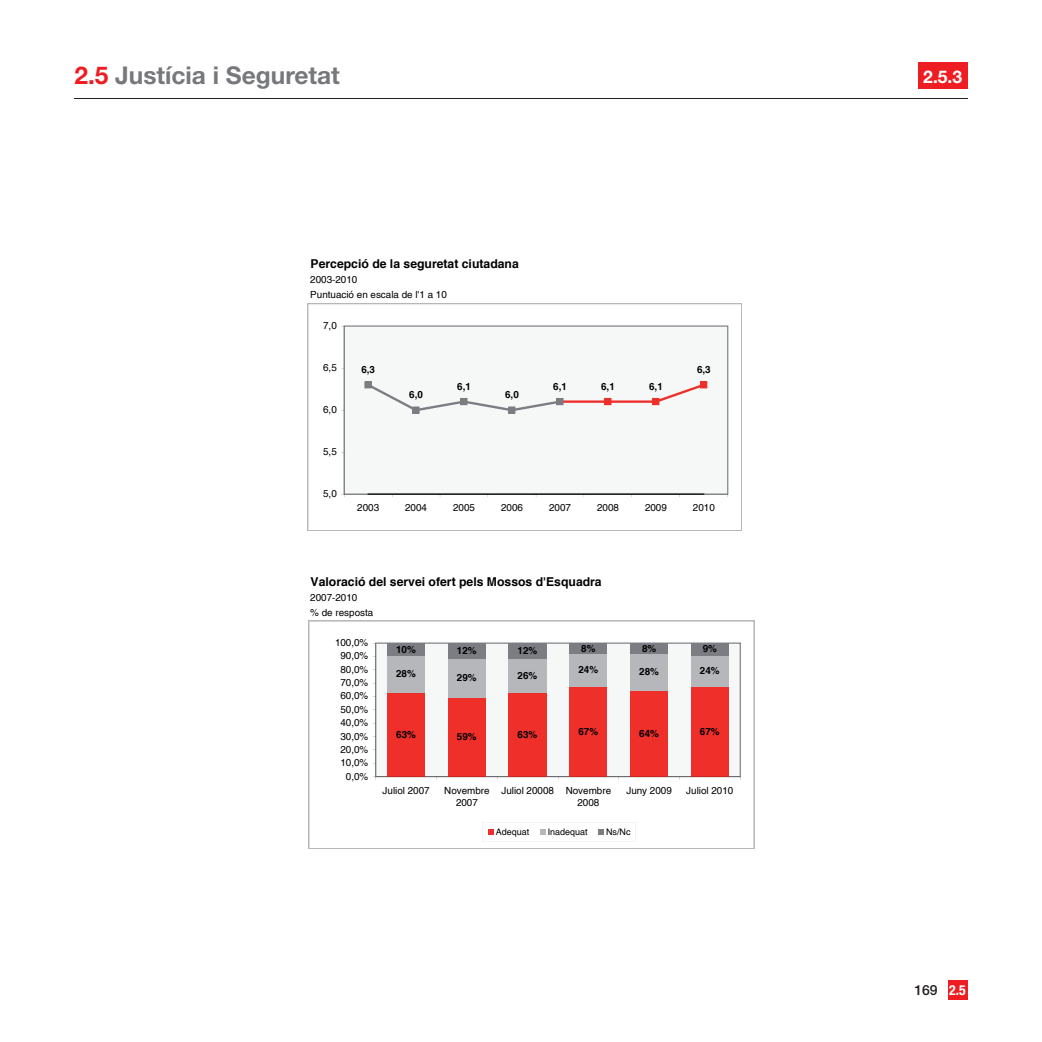
<style>
.page{position:relative;width:1042px;height:1042px;background:#fff}
.page>*{position:absolute;margin:0;border:0;box-sizing:border-box;transform-origin:0 0}
.t1{font:700 24.5px "Helvetica Neue";color:#76787b}
.t2{font:700 17.5px "Helvetica Neue";color:#fff}
.t3{font:500 14px "Helvetica Neue";color:#231f20}
.t4{font:700 12.25px "Helvetica";color:#000}
.t5{font:9.8px/15.2px "Helvetica";color:#000}
.t6{font:700 9.8px "Helvetica";color:#000}
.t7{font:8.92px "Helvetica";color:#000}
.s1{color:#ee1d23}
.s2{font-weight:700;font-stretch:condensed;font-size:13.83px;color:#fff}
</style>
<div class="page">
<div style="left:947px;top:980px;width:20px;height:19px;background:#ee1d23"></div>
<hr style="left:74px;top:98px;width:893px;height:1px;background:#231f20">
<div style="left:918px;top:63px;width:49px;height:26px;background:#ee1d23"></div>
<svg style="left:308px;top:303px;width:434px;height:228px;fill:#f6f7f7"></svg>
<svg style="left:309px;top:621px;width:445px;height:228px"></svg>
<h1 class="t1" style="left:74px;top:60px;width:267px"><span class="s1">2.5</span> Justícia i Seguretat</h1>
<p class="t4" style="left:311px;top:256px;width:210px">Percepció de la seguretat ciutadana</p>
<p class="t5" style="left:310px;top:272px;width:138px">2003-2010<br>Puntuació en escala de l'1 a 10</p>
<p class="t5" style="left:323px;top:318px;width:15px">7,0</p>
<p class="t5" style="left:323px;top:360px;width:15px">6,5</p>
<p class="t5" style="left:323px;top:402px;width:15px">6,0</p>
<p class="t5" style="left:323px;top:444px;width:15px">5,5</p>
<p class="t5" style="left:323px;top:486px;width:15px">5,0</p>
<p class="t6" style="left:361px;top:364px;width:15px">6,3</p>
<p class="t6" style="left:409px;top:389px;width:15px">6,0</p>
<p class="t6" style="left:457px;top:380px;width:15px">6,1</p>
<p class="t6" style="left:505px;top:389px;width:15px">6,0</p>
<p class="t6" style="left:553px;top:380px;width:15px">6,1</p>
<p class="t6" style="left:601px;top:380px;width:15px">6,1</p>
<p class="t6" style="left:649px;top:380px;width:15px">6,1</p>
<p class="t6" style="left:697px;top:364px;width:15px">6,3</p>
<p class="t5" style="left:357px;top:500px;width:23px">2003</p>
<p class="t5" style="left:405px;top:500px;width:23px">2004</p>
<p class="t5" style="left:453px;top:500px;width:23px">2005</p>
<p class="t5" style="left:501px;top:500px;width:23px">2006</p>
<p class="t5" style="left:549px;top:500px;width:23px">2007</p>
<p class="t5" style="left:597px;top:500px;width:23px">2008</p>
<p class="t5" style="left:645px;top:500px;width:23px">2009</p>
<p class="t5" style="left:693px;top:500px;width:23px">2010</p>
<p class="t4" style="left:311px;top:574px;width:293px">Valoració del servei ofert pels Mossos d'Esquadra</p>
<p class="t5" style="left:310px;top:590px;width:64px">2007-2010<br>% de resposta</p>
<p class="t5" style="left:335px;top:635px;width:35px">100,0%</p>
<p class="t5" style="left:340px;top:648px;width:29px">90,0%</p>
<p class="t5" style="left:340px;top:662px;width:29px">80,0%</p>
<p class="t5" style="left:340px;top:675px;width:29px">70,0%</p>
<p class="t5" style="left:340px;top:688px;width:29px">60,0%</p>
<p class="t5" style="left:340px;top:702px;width:29px">50,0%</p>
<p class="t5" style="left:340px;top:715px;width:29px">40,0%</p>
<p class="t5" style="left:340px;top:728px;width:29px">30,0%</p>
<p class="t5" style="left:340px;top:742px;width:29px">20,0%</p>
<p class="t5" style="left:340px;top:755px;width:29px">10,0%</p>
<p class="t5" style="left:346px;top:768px;width:24px">0,0%</p>
<p class="t6" style="left:396px;top:643px;width:21px">10%</p>
<p class="t6" style="left:457px;top:644px;width:21px">12%</p>
<p class="t6" style="left:517px;top:644px;width:21px">12%</p>
<p class="t6" style="left:581px;top:642px;width:16px">8%</p>
<p class="t6" style="left:642px;top:642px;width:16px">8%</p>
<p class="t6" style="left:703px;top:643px;width:16px">9%</p>
<p class="t6" style="left:396px;top:668px;width:21px">28%</p>
<p class="t6" style="left:457px;top:672px;width:21px">29%</p>
<p class="t6" style="left:518px;top:669px;width:21px">26%</p>
<p class="t6" style="left:578px;top:664px;width:21px">24%</p>
<p class="t6" style="left:639px;top:666px;width:21px">28%</p>
<p class="t6" style="left:700px;top:665px;width:21px">24%</p>
<p class="t6" style="left:396px;top:728px;width:21px">63%</p>
<p class="t6" style="left:457px;top:731px;width:21px">59%</p>
<p class="t6" style="left:518px;top:728px;width:21px">63%</p>
<p class="t6" style="left:578px;top:725px;width:21px">67%</p>
<p class="t6" style="left:639px;top:727px;width:21px">64%</p>
<p class="t6" style="left:700px;top:725px;width:21px">67%</p>
<p class="t5" style="left:383px;top:783px;width:49px">Juliol 2007</p>
<p class="t5" style="left:444px;top:784px;width:47px;line-height:12.4px;text-align:center">Novembre<br>2007</p>
<p class="t5" style="left:577px;top:784px;width:35px;line-height:12.4px;text-indent:-76px">Juliol 20008 Novembre<br>2008</p>
<p class="t5" style="left:626px;top:783px;width:47px">Juny 2009</p>
<p class="t5" style="left:686px;top:783px;width:49px">Juliol 2010</p>
<p class="t7" style="left:496px;top:826px;width:35px">Adequat</p>
<p class="t7" style="left:548px;top:826px;width:41px">Inadequat</p>
<p class="t7" style="left:606px;top:826px;width:26px">Ns/Nc</p>
<h2 class="t2" style="left:923px;top:65px;width:40px">2.5.3</h2>
<h3 class="t3" style="left:914px;top:982px;width:53px">169 <span class="s2">2.5</span></h3>
</div>
